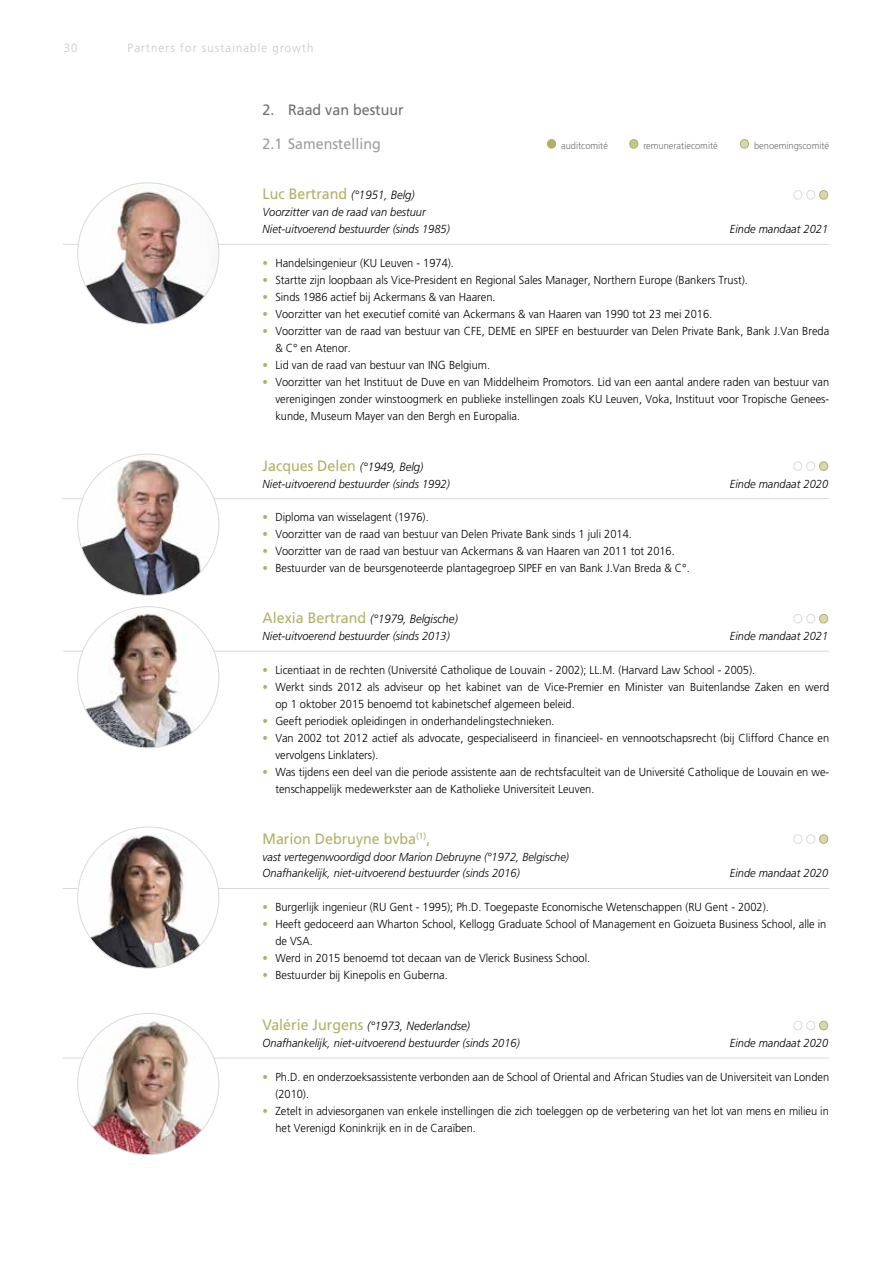
<style>
.page{position:relative;width:893px;height:1263px;background:#fff}
.page>*{position:absolute;margin:0;border:0;box-sizing:border-box;transform-origin:0 0}
.t1{font:15px "Frutiger LT Pro";color:#b0b165;scale:.95 1}
.t2{font:15px "Frutiger LT Pro";color:#706f6f;scale:.95 1}
.t3{font:15px "Frutiger LT Pro";color:#9d9d9c;scale:.95 1}
.t4{font:italic 300 12px "Frutiger LT Pro";color:#000;scale:.95 1}
.t5{font:300 12px "Frutiger LT Pro";letter-spacing:.1em;color:#c6c6c6;scale:.95 1}
.t6{font:300 11.7px/17px "Frutiger LT Pro";color:#000;scale:.95 1}
.t7{font:italic 300 11.7px/17px "Frutiger LT Pro";color:#000;scale:.95 1}
.t8{font:300 9.75px "Frutiger LT Pro";color:#706f6f;scale:.95 1}
.s1{font-weight:400;font-style:normal;font-size:15px;color:#b0b165}
.s2{color:#b0b165}
.s3{font-weight:300;font-style:italic;font-size:12px;color:#000}
</style>
<div class="page">
<hr style="left:63px;top:244px;width:766px;height:1px;background:#dadada">
<hr style="left:63px;top:498px;width:766px;height:1px;background:#dadada">
<hr style="left:63px;top:651px;width:766px;height:1px;background:#dadada">
<hr style="left:63px;top:888px;width:766px;height:1px;background:#dadada">
<hr style="left:63px;top:1058px;width:766px;height:1px;background:#dadada">
<svg style="left:793px;top:190px;width:36px;height:10px"></svg>
<svg style="left:793px;top:461px;width:36px;height:10px"></svg>
<svg style="left:793px;top:613px;width:36px;height:11px"></svg>
<svg style="left:793px;top:834px;width:36px;height:10px"></svg>
<svg style="left:793px;top:1020px;width:36px;height:11px"></svg>
<img style="left:78px;top:454px;width:141px;height:141px;border-radius:71px">
<img style="left:78px;top:607px;width:141px;height:141px;border-radius:71px">
<img style="left:78px;top:183px;width:141px;height:141px;border-radius:71px">
<img style="left:78px;top:827px;width:141px;height:141px;border-radius:71px">
<img style="left:78px;top:1013px;width:141px;height:142px;border-radius:71px">
<svg style="left:547px;top:139px;width:9px;height:10px"></svg>
<svg style="left:739px;top:139px;width:10px;height:10px"></svg>
<svg style="left:629px;top:139px;width:10px;height:10px"></svg>
<p class="t5" style="left:64px;top:40px;width:16px">30</p>
<p class="t5" style="left:128px;top:40px;width:197px">Partners for sustainable growth</p>
<p class="t2" style="left:263px;top:101px;width:150px">2. Raad van bestuur</p>
<p class="t3" style="left:263px;top:135px;width:126px">2.1 Samenstelling</p>
<p class="t4" style="left:263px;top:188px;width:162px"><span class="s1">Luc Bertrand</span> (°1951, Belg)</p>
<p class="t7" style="left:263px;top:204px;width:199px">Voorzitter van de raad van bestuur<br>Niet-uitvoerend bestuurder (sinds 1985)</p>
<p class="t8" style="left:561px;top:139px;width:51px">auditcomité</p>
<p class="t8" style="left:643px;top:139px;width:80px">remuneratiecomité</p>
<p class="t8" style="left:754px;top:139px;width:81px">benoemingscomité</p>
<p class="t7" style="left:730px;top:221px;width:105px">Einde mandaat 2021</p>
<p class="t6" style="left:263px;top:255px;width:203px"><span class="s2">•</span> Handelsingenieur (KU Leuven - 1974).</p>
<p class="t6" style="left:263px;top:272px;width:512px"><span class="s2">•</span> Startte zijn loopbaan als Vice-President en Regional Sales Manager, Northern Europe (Bankers Trust).</p>
<p class="t6" style="left:263px;top:289px;width:247px"><span class="s2">•</span> Sinds 1986 actief bij Ackermans &amp; van Haaren.</p>
<p class="t6" style="left:263px;top:306px;width:475px"><span class="s2">•</span> Voorzitter van het executief comité van Ackermans &amp; van Haaren van 1990 tot 23 mei 2016.</p>
<p class="t6" style="left:275px;top:323px;width:585px;text-indent:-13px"><span class="s2">•</span> Voorzitter van de raad van bestuur van CFE, DEME en SIPEF en bestuurder van Delen Private Bank, Bank J.Van Breda &amp; C° en Atenor.</p>
<p class="t6" style="left:263px;top:356px;width:241px"><span class="s2">•</span> Lid van de raad van bestuur van ING Belgium.</p>
<p class="t6" style="left:275px;top:373px;width:584px;text-align:justify;text-indent:-13px"><span class="s2">•</span> Voorzitter van het Instituut de Duve en van Middelheim Promotors. Lid van een aantal andere raden van bestuur van verenigingen zonder winstoogmerk en publieke instellingen zoals KU Leuven, Voka, Instituut voor Tropische Genees&shy;kunde, Museum Mayer van den Bergh en Europalia.</p>
<p class="t1" style="left:263px;top:457px;width:171px">Jacques Delen <span class="s3">(°1949, Belg)</span></p>
<p class="t7" style="left:263px;top:475px;width:199px">Niet-uitvoerend bestuurder (sinds 1992)</p>
<p class="t7" style="left:730px;top:475px;width:105px">Einde mandaat 2020</p>
<p class="t6" style="left:263px;top:509px;width:176px"><span class="s2">•</span> Diploma van wisselagent (1976).</p>
<p class="t6" style="left:263px;top:526px;width:390px"><span class="s2">•</span> Voorzitter van de raad van bestuur van Delen Private Bank sinds 1 juli 2014.</p>
<p class="t6" style="left:263px;top:543px;width:435px"><span class="s2">•</span> Voorzitter van de raad van bestuur van Ackermans &amp; van Haaren van 2011 tot 2016.</p>
<p class="t6" style="left:263px;top:560px;width:451px"><span class="s2">•</span> Bestuurder van de beursgenoteerde plantagegroep SIPEF en van Bank J.Van Breda &amp; C°.</p>
<p class="t4" style="left:263px;top:612px;width:207px"><span class="s1">Alexia Bertrand</span> (°1979, Belgische)</p>
<p class="t7" style="left:263px;top:628px;width:199px">Niet-uitvoerend bestuurder (sinds 2013)</p>
<p class="t7" style="left:730px;top:628px;width:105px">Einde mandaat 2021</p>
<p class="t6" style="left:263px;top:662px;width:520px"><span class="s2">•</span> Licentiaat in de rechten (Université Catholique de Louvain - 2002); LL.M. (Harvard Law School - 2005).</p>
<p class="t6" style="left:275px;top:678px;width:584px;text-indent:-13px"><span class="s2">•</span> Werkt sinds 2012 als adviseur op het kabinet van de Vice-Premier en Minister van Buitenlandse Zaken en werd op 1 oktober 2015 benoemd tot kabinetschef algemeen beleid.</p>
<p class="t6" style="left:263px;top:712px;width:309px"><span class="s2">•</span> Geeft periodiek opleidingen in onderhandelingstechnieken.</p>
<p class="t6" style="left:275px;top:729px;width:585px;text-indent:-13px"><span class="s2">•</span> Van 2002 tot 2012 actief als advocate, gespecialiseerd in financieel- en vennootschapsrecht (bij Clifford Chance en vervolgens Linklaters).</p>
<p class="t6" style="left:275px;top:763px;width:584px;text-indent:-13px"><span class="s2">•</span> Was tijdens een deel van die periode assistente aan de rechtsfaculteit van de Université Catholique de Louvain en we&shy;tenschappelijk medewerkster aan de Katholieke Universiteit Leuven.</p>
<p class="t1" style="left:263px;top:829px;width:178px">Marion Debruyne bvba<sup>(1)</sup>,</p>
<p class="t7" style="left:263px;top:848px;width:324px">vast vertegenwoordigd door Marion Debruyne (°1972, Belgische)<br>Onafhankelijk, niet-uitvoerend bestuurder (sinds 2016)</p>
<p class="t7" style="left:730px;top:865px;width:105px">Einde mandaat 2020</p>
<p class="t6" style="left:263px;top:899px;width:534px"><span class="s2">•</span> Burgerlijk ingenieur (RU Gent - 1995); Ph.D. Toegepaste Economische Wetenschappen (RU Gent - 2002).</p>
<p class="t6" style="left:275px;top:916px;width:582px;text-indent:-13px"><span class="s2">•</span> Heeft gedoceerd aan Wharton School, Kellogg Graduate School of Management en Goizueta Business School, alle in de VSA.</p>
<p class="t6" style="left:263px;top:950px;width:346px"><span class="s2">•</span> Werd in 2015 benoemd tot decaan van de Vlerick Business School.</p>
<p class="t6" style="left:263px;top:967px;width:196px"><span class="s2">•</span> Bestuurder bij Kinepolis en Guberna.</p>
<p class="t4" style="left:263px;top:1019px;width:220px"><span class="s1">Valérie Jurgens</span> (°1973, Nederlandse)</p>
<p class="t7" style="left:263px;top:1034px;width:272px">Onafhankelijk, niet-uitvoerend bestuurder (sinds 2016)</p>
<p class="t7" style="left:730px;top:1034px;width:105px">Einde mandaat 2020</p>
<p class="t6" style="left:275px;top:1068px;width:584px;text-indent:-13px"><span class="s2">•</span> Ph.D. en onderzoeksassistente verbonden aan de School of Oriental and African Studies van de Universiteit van Londen (2010).</p>
<p class="t6" style="left:275px;top:1102px;width:584px;text-indent:-13px"><span class="s2">•</span> Zetelt in adviesorganen van enkele instellingen die zich toeleggen op de verbetering van het lot van mens en milieu in het Verenigd Koninkrijk en in de Caraïben.</p>
</div>
